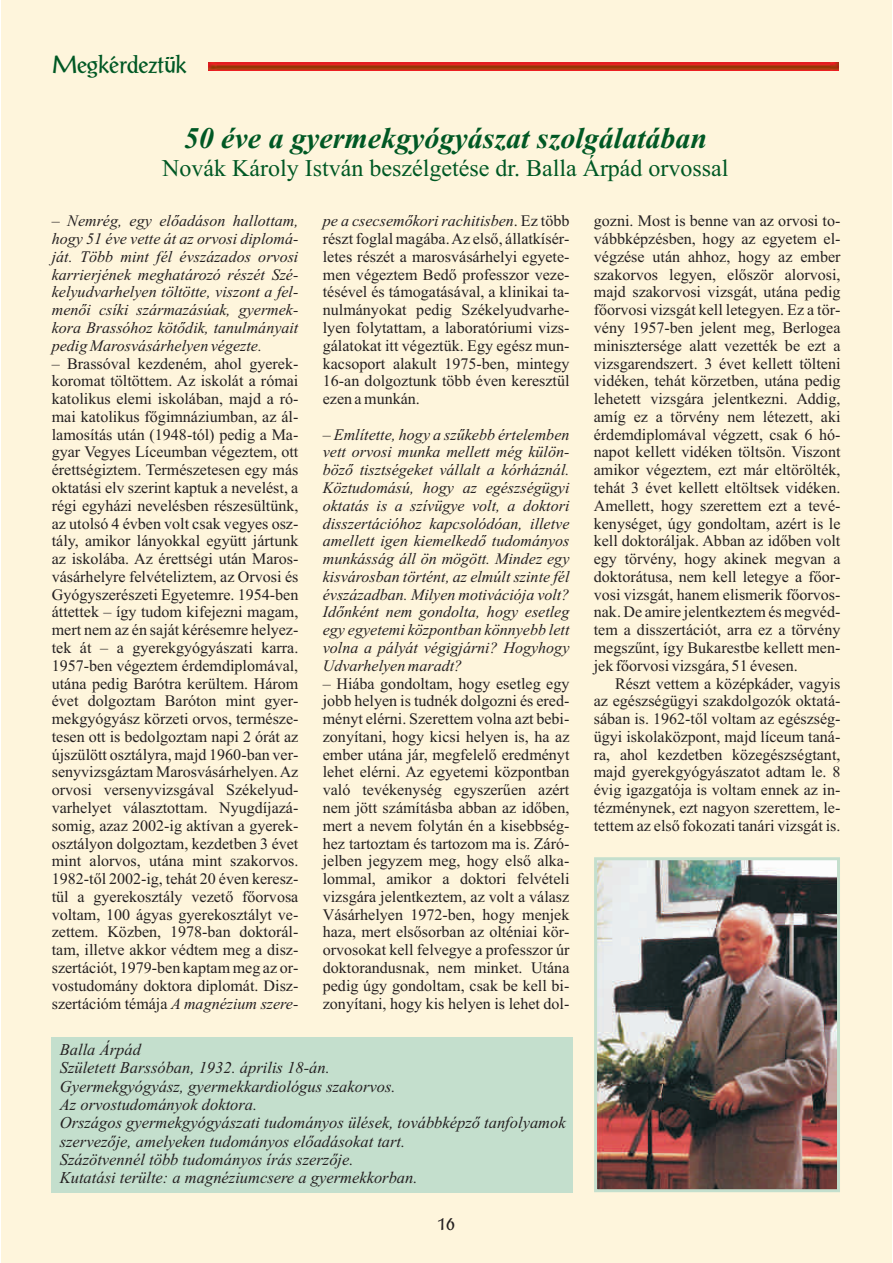
<style>
.page{position:relative;width:893px;height:1263px;background:#fff}
.page>*{position:absolute;margin:0;border:0;box-sizing:border-box;transform-origin:0 0}
.t1{font:italic 700 30px "Times New Roman";color:#005824}
.t2{font:24px "Times New Roman";color:#005824}
.t3{font:24px "Antiqua Light SSK";color:#005824}
.t4{font:18px "Antiqua Light SSK";color:#231f20}
.t5{font:italic 16.5px/18.3px "Times New Roman";color:#231f20}
.t6{font:16.05px/17.9px "Times New Roman";color:#231f20;text-align:justify}
.t7{font:italic 16.05px/17.9px "Times New Roman";color:#231f20;text-align:justify}
.s1{font-style:italic}
</style>
<div class="page">
<div style="left:1px;top:0;width:890px;height:1263px;background:#fef5dc"></div>
<div style="left:52px;top:1037px;width:521px;height:155px;background:#c4dfcd"></div>
<img style="left:598px;top:861px;width:238px;height:327px">
<div style="left:594px;top:857px;width:246px;height:335px;border:3px solid #c4dfcd"></div>
<img style="left:208px;top:63px;width:630px;height:8px">
<h2 class="t3" style="left:52px;top:51px;width:136px">Megkérdeztük</h2>
<h1 class="t1" style="left:184px;top:127px;width:525px">50 éve a gyermekgyógyászat szolgálatában</h1>
<h2 class="t2" style="left:162px;top:159px;width:568px">Novák Károly István beszélgetése dr. Balla Árpád orvossal</h2>
<p class="t7" style="left:52px;top:214px;width:248px">– Nemrég, egy előadáson hallottam, hogy 51 éve vette át az orvosi diplomá&shy;ját. Több mint fél évszázados orvosi karrierjének meghatározó részét Szé&shy;kelyudvarhelyen töltötte, viszont a fel&shy;menői csíki származásúak, gyermek&shy;kora Brassóhoz kötődik, tanulmányait pedig Marosvásárhelyen végezte.</p>
<p class="t6" style="left:52px;top:356px;width:248px">– Brassóval kezdeném, ahol gyerek&shy;koromat töltöttem. Az iskolát a római katolikus elemi iskolában, majd a ró&shy;mai katolikus főgimnáziumban, az ál&shy;lamosítás után (1948-tól) pedig a Ma&shy;gyar Vegyes Líceumban végeztem, ott érettségiztem. Természetesen egy más oktatási elv szerint kaptuk a nevelést, a régi egyházi nevelésben részesültünk, az utolsó 4 évben volt csak vegyes osz&shy;tály, amikor lányokkal együtt jártunk az iskolába. Az érettségi után Maros&shy;vásárhelyre felvételiztem, az Orvosi és Gyógyszerészeti Egyetemre. 1954-ben áttettek – így tudom kifejezni magam, mert nem az én saját kérésemre helyez&shy;tek át – a gyerekgyógyászati karra.<br>1957-ben végeztem érdemdiplomával, utána pedig Barótra kerültem. Három évet dolgoztam Baróton mint gyer&shy;mekgyógyász körzeti orvos, természe&shy;tesen ott is bedolgoztam napi 2 órát az újszülött osztályra, majd 1960-ban ver&shy;senyvizsgáztam Marosvásárhelyen. Az orvosi versenyvizsgával Székelyud&shy;varhelyet választottam. Nyugdíjazá&shy;somig, azaz 2002-ig aktívan a gyerek&shy;osztályon dolgoztam, kezdetben 3 évet mint alorvos, utána mint szakorvos.<br>1982-től 2002-ig, tehát 20 éven keresz&shy;tül a gyerekosztály vezető főorvosa voltam, 100 ágyas gyerekosztályt ve&shy;zettem. Közben, 1978-ban doktorál&shy;tam, illetve akkor védtem meg a disz&shy;szertációt, 1979-ben kaptam meg az or&shy;vostudomány doktora diplomát. Disz&shy;szertációm témája <span class="s1">A magnézium szere-</span></p>
<p class="t6" style="left:594px;top:214px;width:248px">gozni. Most is benne van az orvosi to&shy;vábbképzésben, hogy az egyetem el&shy;végzése után ahhoz, hogy az ember szakorvos legyen, először alorvosi, majd szakorvosi vizsgát, utána pedig főorvosi vizsgát kell letegyen. Ez a tör&shy;vény 1957-ben jelent meg, Berlogea minisztersége alatt vezették be ezt a vizsgarendszert. 3 évet kellett tölteni vidéken, tehát körzetben, utána pedig lehetett vizsgára jelentkezni. Addig, amíg ez a törvény nem létezett, aki érdemdiplomával végzett, csak 6 hó&shy;napot kellett vidéken töltsön. Viszont amikor végeztem, ezt már eltörölték, tehát 3 évet kellett eltöltsek vidéken.<br>Amellett, hogy szerettem ezt a tevé&shy;kenységet, úgy gondoltam, azért is le kell doktoráljak. Abban az időben volt egy törvény, hogy akinek megvan a doktorátusa, nem kell letegye a főor&shy;vosi vizsgát, hanem elismerik főorvos&shy;nak. De amire jelentkeztem és megvéd&shy;tem a disszertációt, arra ez a törvény megszűnt, így Bukarestbe kellett men&shy;jek főorvosi vizsgára, 51 évesen.</p>
<p class="t6" style="left:594px;top:676px;width:248px;text-indent:21px">Részt vettem a középkáder, vagyis az egészségügyi szakdolgozók oktatá&shy;sában is. 1962-től voltam az egészség&shy;ügyi iskolaközpont, majd líceum taná&shy;ra, ahol kezdetben közegészségtant, majd gyerekgyógyászatot adtam le. 8 évig igazgatója is voltam ennek az in&shy;tézménynek, ezt nagyon szerettem, le&shy;tettem az első fokozati tanári vizsgát is.</p>
<p class="t6" style="left:323px;top:214px;width:248px"><span class="s1">pe a csecsemőkori rachitisben</span>. Ez több részt foglal magába. Az első, állatkísér&shy;letes részét a marosvásárhelyi egyete&shy;men végeztem Bedő professzor veze&shy;tésével és támogatásával, a klinikai ta&shy;nulmányokat pedig Székelyudvarhe&shy;lyen folytattam, a laboratóriumi vizs&shy;gálatokat itt végeztük. Egy egész mun&shy;kacsoport alakult 1975-ben, mintegy 16-an dolgoztunk több éven keresztül ezen a munkán.</p>
<p class="t7" style="left:323px;top:427px;width:248px">– Említette, hogy a szűkebb értelemben vett orvosi munka mellett még külön&shy;böző tisztségeket vállalt a kórháznál.<br>Köztudomású, hogy az egészségügyi oktatás is a szívügye volt, a doktori disszertációhoz kapcsolódóan, illetve amellett igen kiemelkedő tudományos munkásság áll ön mögött. Mindez egy kisvárosban történt, az elmúlt szinte fél évszázadban. Milyen motivációja volt?<br>Időnként nem gondolta, hogy esetleg egy egyetemi központban könnyebb lett volna a pályát végigjárni? Hogyhogy Udvarhelyen maradt?</p>
<p class="t6" style="left:323px;top:676px;width:248px">– Hiába gondoltam, hogy esetleg egy jobb helyen is tudnék dolgozni és ered&shy;ményt elérni. Szerettem volna azt bebi&shy;zonyítani, hogy kicsi helyen is, ha az ember utána jár, megfelelő eredményt lehet elérni. Az egyetemi központban való tevékenység egyszerűen azért nem jött számításba abban az időben, mert a nevem folytán én a kisebbség&shy;hez tartoztam és tartozom ma is. Záró&shy;jelben jegyzem meg, hogy első alka&shy;lommal, amikor a doktori felvételi vizsgára jelentkeztem, az volt a válasz Vásárhelyen 1972-ben, hogy menjek haza, mert elsősorban az olténiai kör&shy;orvosokat kell felvegye a professzor úr doktorandusnak, nem minket. Utána pedig úgy gondoltam, csak be kell bi&shy;zonyítani, hogy kis helyen is lehet dol-</p>
<p class="t5" style="left:60px;top:1042px;width:507px">Balla Árpád<br>Született Barssóban, 1932. április 18-án.<br>Gyermekgyógyász, gyermekkardiológus szakorvos.<br>Az orvostudományok doktora.<br>Országos gyermekgyógyászati tudományos ülések, továbbképző tanfolyamok szervezője, amelyeken tudományos előadásokat tart.<br>Százötvennél több tudományos írás szerzője.<br>Kutatási terülte: a magnéziumcsere a gyermekkorban.</p>
<p class="t4" style="left:436px;top:1213px;width:20px">16</p>
</div>
